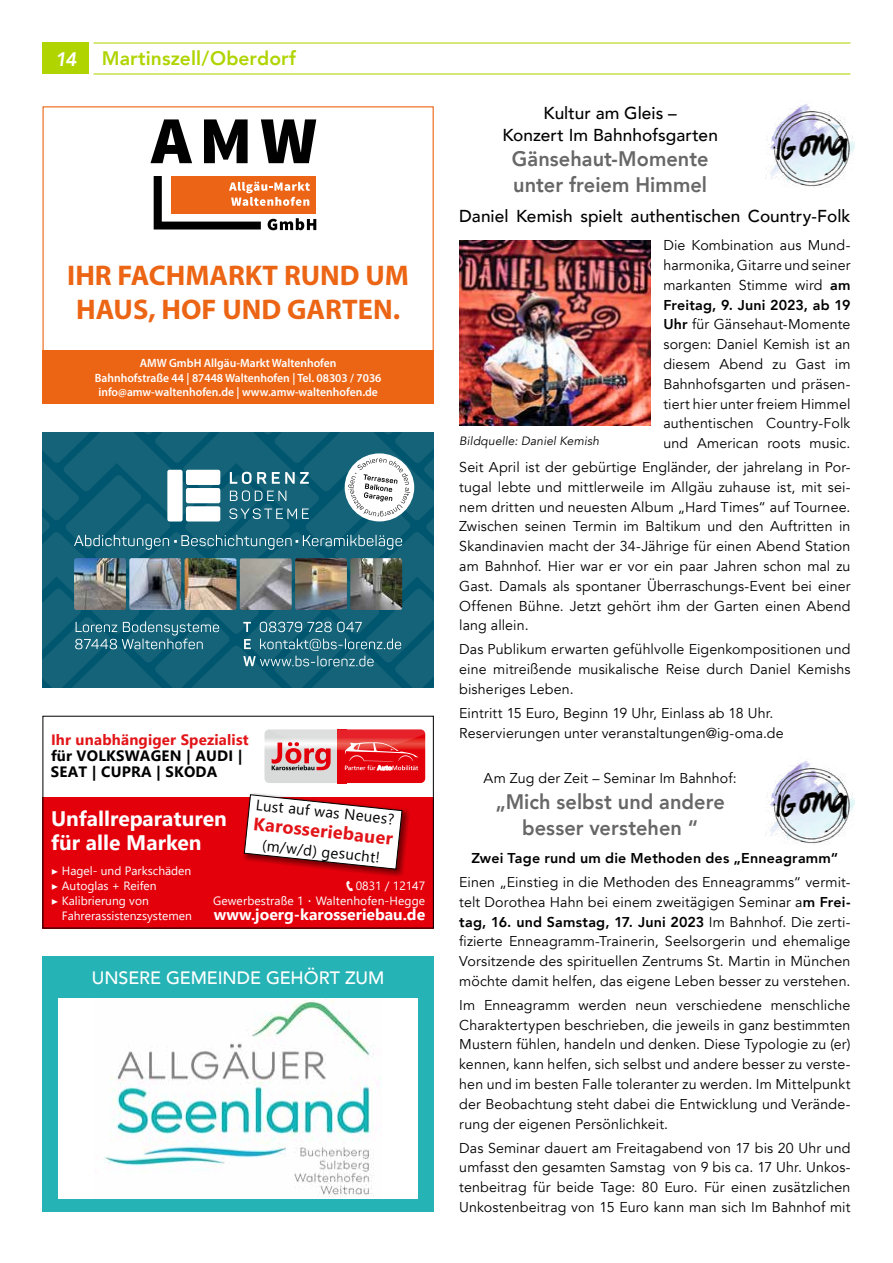
<style>
.page{position:relative;width:893px;height:1263px;background:#fff}
.page>*{position:absolute;margin:0;border:0;box-sizing:border-box;transform-origin:0 0}
.t1{font:700 28.5px/34.2px "Myriad Pro";color:#ec6514;text-align:center}
.t2{font:800 21px/25.8px "Avenir LT Com";letter-spacing:.005em;color:#676767;scale:.95 1}
.t3{font:700 21px/24px "Segoe UI";color:#fff}
.t4{font:800 19.5px "Avenir LT Com";letter-spacing:.005em;color:#afd400}
.t5{font:italic 800 19.5px "Avenir LT Com";color:#fff}
.t6{font:700 18px "Segoe UI";color:#e21418}
.t7{font:500 17.85px "Avenir LT Com";letter-spacing:-.005em;color:#fff}
.t8{font:500 17.25px/21.3px "Avenir LT Com";letter-spacing:.005em;color:#000;text-align:center}
.t9{font:700 15.75px "Segoe UI";color:#fff}
.t10{font:700 15px/16.2px "Segoe UI";letter-spacing:.01em;color:#000}
.t11{font:15px "Segoe UI";color:#000}
.t12{font:700 15px "Segoe UI";letter-spacing:.01em;color:#e21418}
.t13{font:14.25px/19.8px "Avenir LT Com";letter-spacing:.01em;color:#000;text-align:justify}
.t14{font:800 14.25px "Avenir LT Com";letter-spacing:.015em;color:#000}
.t15{font:600 12px/14.4px "Myriad Pro";color:#fff;text-align:center}
.t16{font:12px/15px "Segoe UI";color:#fff;text-align:right}
.t17{font:italic 12px "Avenir LT Com";letter-spacing:.015em;color:#000}
.s1{font-family:"Minion Pro"}
.s2{font-weight:300}
.s3{font-weight:800}
</style>
<div class="page">
<hr style="left:94px;top:73px;width:756px;height:2px;background:#afd400">
<hr style="left:94px;top:42px;width:756px;height:2px;background:#afd400">
<div style="left:43px;top:43px;width:46px;height:31px;background:#afd400"></div>
<img style="left:766px;top:104px;width:89px;height:84px">
<img style="left:459px;top:240px;width:192px;height:185px">
<img style="left:766px;top:761px;width:89px;height:84px">
<div style="left:43px;top:797px;width:391px;height:131px;background:#e3000b"></div>
<svg style="left:264px;top:729px;width:161px;height:54px;background:#e16a6e"></svg>
<div style="left:243px;top:793px;width:167px;height:84px;background:#000;opacity:.5"></div>
<svg style="left:244px;top:794px;width:159px;height:76px;background:#e9c1c3"></svg>
<div style="left:43px;top:351px;width:391px;height:53px;background:#ec6514"></div>
<svg style="left:150px;top:119px;width:42px;height:44px"></svg>
<svg style="left:204px;top:119px;width:44px;height:44px"></svg>
<svg style="left:261px;top:119px;width:55px;height:44px"></svg>
<svg style="left:154px;top:176px;width:162px;height:54px"></svg>
<div style="left:43px;top:106px;width:391px;height:298px;border:1px solid #ec6514"></div>
<svg style="left:43px;top:432px;width:391px;height:255px;background:#106076"></svg>
<div style="left:345px;top:453px;width:69px;height:68px;background:#fff;border-radius:50%"></div>
<svg style="left:348px;top:458px;width:62px;height:58px"></svg>
<img style="left:74px;top:558px;width:52px;height:52px">
<img style="left:129px;top:558px;width:52px;height:52px">
<img style="left:185px;top:558px;width:51px;height:52px">
<img style="left:240px;top:558px;width:52px;height:52px">
<img style="left:295px;top:558px;width:52px;height:52px">
<img style="left:350px;top:558px;width:52px;height:52px">
<div style="left:167px;top:470px;width:16px;height:51px;background:#fff;border-radius:2px"></div>
<div style="left:186px;top:470px;width:34px;height:15px;background:#fff;border-radius:2px"></div>
<div style="left:186px;top:488px;width:34px;height:15px;background:#fff;border-radius:2px"></div>
<div style="left:186px;top:506px;width:34px;height:15px;background:#fff;border-radius:2px"></div>
<svg style="left:230px;top:472px;width:36px;height:12px"></svg>
<svg style="left:272px;top:472px;width:37px;height:12px"></svg>
<svg style="left:230px;top:490px;width:56px;height:11px"></svg>
<svg style="left:229px;top:508px;width:80px;height:11px"></svg>
<svg style="left:74px;top:535px;width:328px;height:15px;background:#387b8d"></svg>
<svg style="left:75px;top:621px;width:144px;height:28px;background:#387a8d"></svg>
<svg style="left:243px;top:622px;width:8px;height:10px"></svg>
<svg style="left:260px;top:622px;width:102px;height:10px"></svg>
<svg style="left:243px;top:638px;width:158px;height:28px;background:#34788b"></svg>
<div style="left:43px;top:957px;width:391px;height:255px;background:#26b3b6"></div>
<div style="left:58px;top:998px;width:360px;height:200px;background:#fff"></div>
<img style="left:102px;top:999px;width:280px;height:198px">
<h3 class="t5" style="left:55px;top:48px;width:23px">14</h3>
<h3 class="t4" style="left:102px;top:47px;width:196px">Martinszell/Oberdorf</h3>
<h1 class="t1" style="left:67px;top:257px;width:343px">IHR FACHMARKT RUND UM<br>HAUS, HOF UND GARTEN.</h1>
<p class="t15" style="left:95px;top:356px;width:288px">AMW GmbH Allgäu-Markt Waltenhofen<br>Bahnhofstraße 44 | 87448 Waltenhofen | Tel. 08303 / 7036 info@amw-waltenhofen.de | www.amw-waltenhofen.de</p>
<p class="t12" style="left:51px;top:725px;width:199px">Ihr unabhängiger Spezialist</p>
<p class="t10" style="left:51px;top:746px;width:193px">für VOLKSWAGEN | AUDI |<br>SEAT | CUPRA | SKODA</p>
<p class="t11" style="left:258px;top:790px;width:140px;rotate:6deg">Lust auf was Neues?</p>
<h2 class="t3" style="left:51px;top:805px;width:177px">Unfallreparaturen für alle Marken</h2>
<p class="t16" style="left:51px;top:862px;width:142px;text-align:left"><span class="s1">▶</span> Hagel- und Parkschäden <span class="s1">▶</span> Autoglas + Reifen<br><span class="s1">▶</span> Kalibrierung von</p>
<p class="t16" style="left:62px;top:907px;width:131px">Fahrerassistenzsystemen</p>
<p class="t6" style="left:255px;top:807px;width:142px;rotate:6deg">Karosseriebauer</p>
<p class="t11" style="left:264px;top:831px;width:120px;rotate:6deg">(m/w/d) gesucht!</p>
<p class="t16" style="left:213px;top:877px;width:214px">0831 / 12147<br>Gewerbestraße 1 <span class="s2">٠</span> Waltenhofen-Hegge</p>
<p class="t9" style="left:214px;top:899px;width:213px">www.joerg-karosseriebau.de</p>
<p class="t7" style="left:92px;top:967px;width:294px">UNSERE GEMEINDE GEHÖRT ZUM</p>
<p class="t8" style="left:502px;top:103px;width:217px">Kultur am Gleis –<br>Konzert Im Bahnhofsgarten</p>
<h2 class="t2" style="left:512px;top:146px;width:208px">Gänsehaut-Momente unter freiem Himmel</h2>
<p class="t8" style="left:459px;top:206px;width:393px">Daniel Kemish spielt authentischen Country-Folk</p>
<p class="t13" style="left:663px;top:236px;width:189px">Die Kombination aus Mund&shy;harmonika, Gitarre und seiner markanten Stimme wird <span class="s3">am Freitag, 9. Juni 2023, ab 19<br>Uhr</span> für Gänsehaut-Momente sorgen: Daniel Kemish ist an diesem Abend zu Gast im Bahnhofsgarten und präsen&shy;tiert hier unter freiem Himmel authentischen Country-Folk und American roots music.</p>
<p class="t13" style="left:459px;top:458px;width:393px">Seit April ist der gebürtige Engländer, der jahrelang in Por&shy;tugal lebte und mittlerweile im Allgäu zuhause ist, mit sei&shy;nem dritten und neuesten Album „Hard Times“ auf Tournee.<br>Zwischen seinen Termin im Baltikum und den Auftritten in Skandinavien macht der 34-Jährige für einen Abend Station am Bahnhof. Hier war er vor ein paar Jahren schon mal zu Gast. Damals als spontaner Überraschungs-Event bei einer Offenen Bühne. Jetzt gehört ihm der Garten einen Abend lang allein.</p>
<p class="t13" style="left:459px;top:640px;width:393px">Das Publikum erwarten gefühlvolle Eigenkompositionen und eine mitreißende musikalische Reise durch Daniel Kemishs bisheriges Leben.</p>
<p class="t13" style="left:459px;top:703px;width:326px">Eintritt 15 Euro, Beginn 19 Uhr, Einlass ab 18 Uhr.<br>Reservierungen unter veranstaltungen@ig-oma.de</p>
<p class="t13" style="left:484px;top:768px;width:255px">Am Zug der Zeit – Seminar Im Bahnhof:</p>
<h2 class="t2" style="left:495px;top:789px;width:243px;text-align:center">„Mich selbst und andere besser verstehen “</h2>
<p class="t14" style="left:471px;top:849px;width:368px">Zwei Tage rund um die Methoden des „Enneagramm“</p>
<p class="t13" style="left:459px;top:872px;width:393px">Einen „Einstieg in die Methoden des Enneagramms“ vermit&shy;telt Dorothea Hahn bei einem zweitägigen Seminar a<span class="s3">m Frei&shy;tag, 16. und Samstag, 17. Juni 2023</span> Im Bahnhof. Die zerti&shy;fizierte Enneagramm-Trainerin, Seelsorgerin und ehemalige Vorsitzende des spirituellen Zentrums St. Martin in München möchte damit helfen, das eigene Leben besser zu verstehen.</p>
<p class="t13" style="left:459px;top:995px;width:393px">Im Enneagramm werden neun verschiedene menschliche Charaktertypen beschrieben, die jeweils in ganz bestimmten Mustern fühlen, handeln und denken. Diese Typologie zu (er) kennen, kann helfen, sich selbst und andere besser zu verste&shy;hen und im besten Falle toleranter zu werden. Im Mittelpunkt der Beobachtung steht dabei die Entwicklung und Verände&shy;rung der eigenen Persönlichkeit.</p>
<p class="t13" style="left:459px;top:1138px;width:393px">Das Seminar dauert am Freitagabend von 17 bis 20 Uhr und umfasst den gesamten Samstag von 9 bis ca. 17 Uhr. Unkos&shy;tenbeitrag für beide Tage: 80 Euro. Für einen zusätzlichen Unkostenbeitrag von 15 Euro kann man sich Im Bahnhof mit</p>
<p class="t17" style="left:459px;top:434px;width:141px">Bildquelle: Daniel Kemish</p>
</div>
